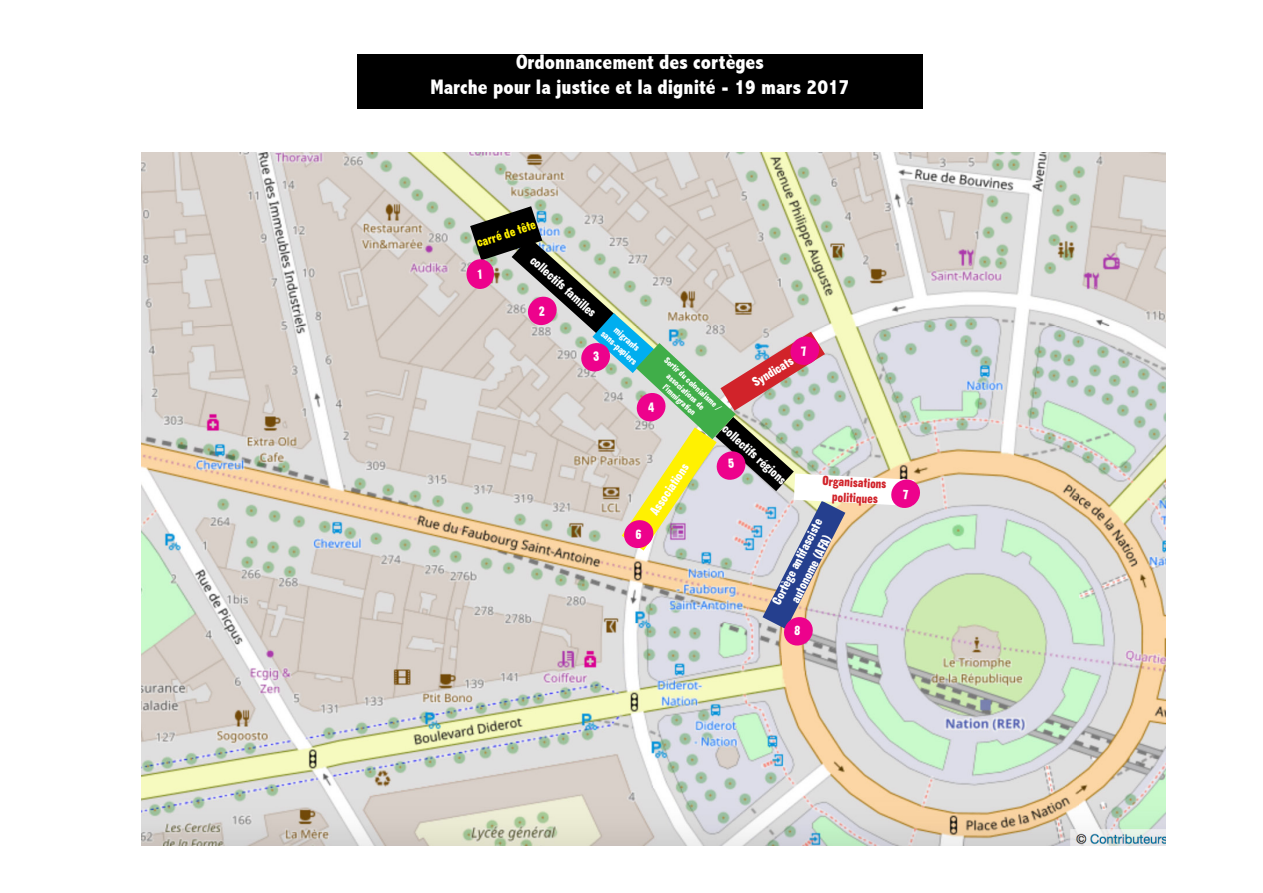
<style>
.page{position:relative;width:1263px;height:893px;background:#fff}
.page>*{position:absolute;margin:0;border:0;box-sizing:border-box;transform-origin:0 0}
.t1{font:800 condensed 21px "Abadi";color:#fff}
.t2{font:12.9px "Gothic No 13 BT";color:#fff}
.t3{font:12.9px "Gothic No 13 BT";color:#d1232a}
.t4{font:12.9px "Gothic No 13 BT";color:#fff101}
.t5{font:9.75px "Gothic No 13 BT";color:#fff}
.t6{font:8.55px "Gothic No 13 BT";color:#fff}
</style>
<div class="page">
<div style="left:357px;top:54px;width:566px;height:54px;background:#000"></div>
<img style="left:142px;top:152px;width:1023px;height:693px">
<svg style="left:466px;top:259px;width:28px;height:30px"></svg>
<svg style="left:470px;top:206px;width:452px;height:441px;background:#c9c2bc"></svg>
<p class="t1" style="left:516px;top:49px;width:249px">Ordonnancement des cortèges</p>
<p class="t1" style="left:430px;top:75px;width:420px">Marche pour la justice et la dignité - 19 mars 2017</p>
<p class="t4" style="left:475px;top:236px;width:63px;rotate:-18deg">carré de tête</p>
<p class="t2" style="left:537px;top:252px;width:85px;rotate:42deg">collectifs familles</p>
<p class="t5" style="left:619px;top:324px;width:32px;rotate:42deg">migrants</p>
<p class="t5" style="left:606px;top:328px;width:47px;rotate:42deg">sans-papiers</p>
<p class="t6" style="left:669px;top:355px;width:76px;rotate:43deg">Sortir du colonialisme /</p>
<p class="t6" style="left:671px;top:371px;width:50px;rotate:43deg">associations de</p>
<p class="t6" style="left:668px;top:382px;width:43px;rotate:43deg">l’immigration</p>
<p class="t2" style="left:749px;top:377px;width:47px;rotate:-32deg">Syndicats</p>
<p class="t2" style="left:646px;top:509px;width:60px;rotate:-56deg">Associations</p>
<p class="t2" style="left:729px;top:421px;width:83px;rotate:42deg">collectifs régions</p>
<p class="t3" style="left:823px;top:473px;width:66px;rotate:3deg">Organisations</p>
<p class="t3" style="left:832px;top:489px;width:48px;rotate:3deg">politiques</p>
<p class="t2" style="left:769px;top:600px;width:97px;rotate:-63deg">Cortège antifasciste</p>
<p class="t2" style="left:787px;top:598px;width:75px;rotate:-63deg">autonome (AFA)</p>
</div>
